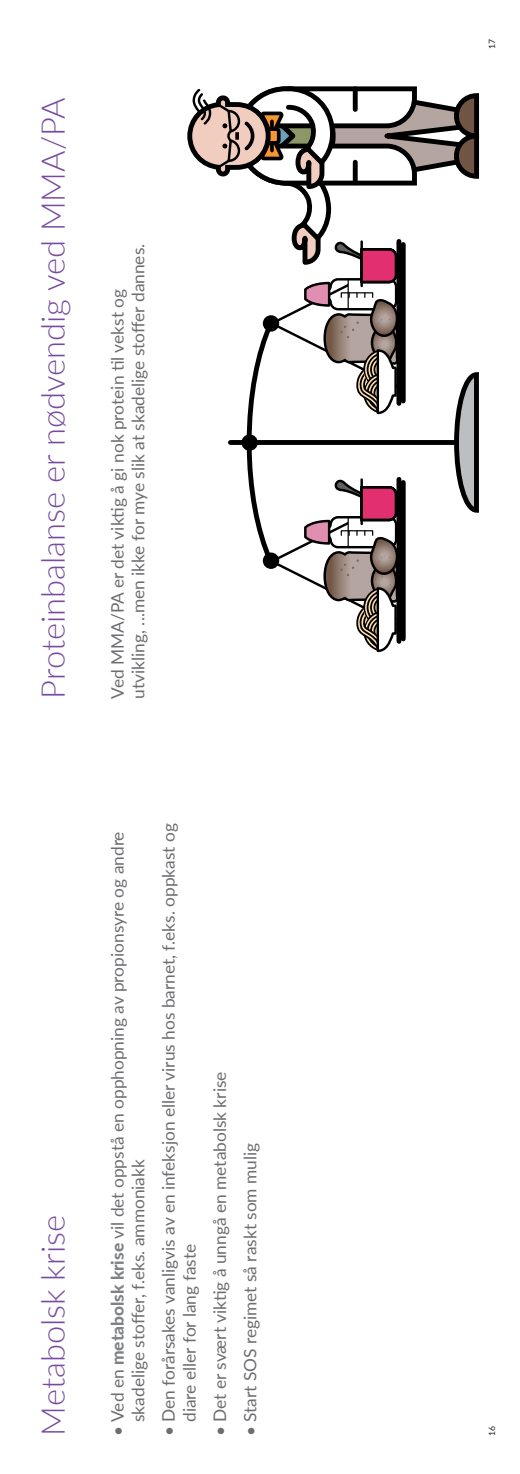
<style>
.page{position:relative;width:520px;height:1474px;background:#fff}
.page>*{position:absolute;margin:0;border:0;box-sizing:border-box;transform-origin:0 0}
.t1{font:300 32.73px "Lato";color:#774b9e}
.t2{font:17.32px/20.8px "Lato";color:#6d6e71}
.t3{font:8.58px "Lato";color:#231f20}
.s1{font-weight:800;color:#808285}
</style>
<div class="page">
<svg style="left:187px;top:86px;width:293px;height:567px"></svg>
<h1 class="t1" style="left:41px;top:698px;width:602px;rotate:-90deg">Proteinbalanse er nødvendig ved MMA/PA</h1>
<p class="t2" style="left:106px;top:698px;width:456px;rotate:-90deg">Ved MMA/PA er det viktig å gi nok protein til vekst og utvikling, ...men ikke for mye slik at skadelige stoffer dannes.</p>
<h1 class="t1" style="left:41px;top:1435px;width:222px;rotate:-90deg">Metabolsk krise</h1>
<p class="t2" style="left:108px;top:1422px;width:592px;text-indent:-13px;rotate:-90deg">• Ved en <span class="s1">metabolsk krise</span> vil det oppstå en opphopning av propionsyre og andre skadelige stoffer, f.eks. ammoniakk</p>
<p class="t2" style="left:159px;top:1422px;width:600px;text-indent:-13px;rotate:-90deg">• Den forårsakes vanligvis av en infeksjon eller virus hos barnet, f.eks. oppkast og diare eller for lang faste</p>
<p class="t2" style="left:210px;top:1435px;width:365px;rotate:-90deg">• Det er svært viktig å unngå en metabolsk krise</p>
<p class="t2" style="left:241px;top:1435px;width:294px;rotate:-90deg">• Start SOS regimet så raskt som mulig</p>
<p class="t3" style="left:488px;top:49px;width:12px;rotate:-90deg">17</p>
<p class="t3" style="left:488px;top:1435px;width:12px;rotate:-90deg">16</p>
</div>
